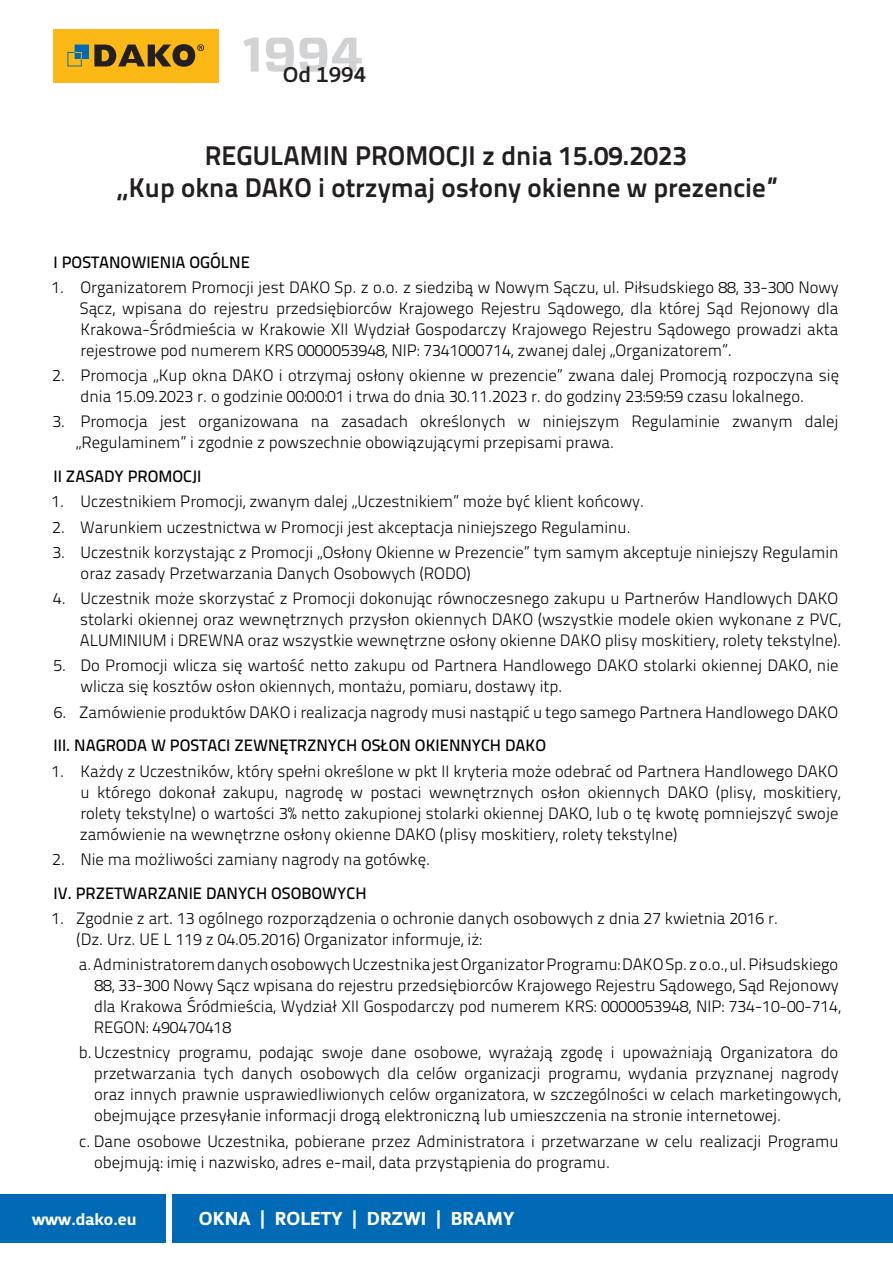
<style>
.page{position:relative;width:893px;height:1263px;background:#fff}
.page>*{position:absolute;margin:0;border:0;box-sizing:border-box;transform-origin:0 0}
.t1{font:700 27px/32.4px "Titillium Text 22 L";color:#231f20;text-align:center}
.t2{font:22.2px "Priva Three Pro";color:#231f20}
.t3{font:19.5px "Priva Four Pro";color:#fff}
.t4{font:16.8px "Priva Four Pro";color:#fff}
.t5{font:300 16.5px/21px "Titillium Text 22 L";color:#040503}
.t6{font:500 16.5px "Titillium Text 22 L";color:#040503}
</style>
<div class="page">
<div style="left:53px;top:30px;width:165px;height:53px;background:#fcb814"></div>
<svg style="left:67px;top:44px;width:137px;height:23px"></svg>
<div style="left:172px;top:1194px;width:721px;height:49px;background:#016ab6"></div>
<div style="left:0;top:1194px;width:166px;height:49px;background:#016ab6"></div>
<svg style="left:243px;top:38px;width:16px;height:34px"></svg>
<svg style="left:266px;top:38px;width:96px;height:34px"></svg>
<h2 class="t2" style="left:283px;top:60px;width:85px">Od 1994</h2>
<h1 class="t1" style="left:117px;top:138px;width:663px">REGULAMIN PROMOCJI z dnia 15.09.2023<br>„Kup okna DAKO i otrzymaj osłony okienne w prezencie”</h1>
<p class="t6" style="left:54px;top:249px;width:198px">I POSTANOWIENIA OGÓLNE</p>
<p class="t5" style="left:80px;top:276px;width:760px;text-align:justify;text-indent:-28px">1. Organizatorem Promocji jest DAKO Sp. z o.o. z siedzibą w Nowym Sączu, ul. Piłsudskiego 88, 33-300 Nowy Sącz, wpisana do rejestru przedsiębiorców Krajowego Rejestru Sądowego, dla której Sąd Rejonowy dla Krakowa-Śródmieścia w Krakowie XII Wydział Gospodarczy Krajowego Rejestru Sądowego prowadzi akta rejestrowe pod numerem KRS 0000053948, NIP: 7341000714, zwanej dalej „Organizatorem”.</p>
<p class="t5" style="left:52px;top:364px;width:788px;text-align:center">2. Promocja „Kup okna DAKO i otrzymaj osłony okienne w prezencie” zwana dalej Promocją rozpoczyna się dnia 15.09.2023 r. o godzinie 00:00:01 i trwa do dnia 30.11.2023 r. do godziny 23:59:59 czasu lokalnego.</p>
<p class="t5" style="left:76px;top:410px;width:764px;text-indent:-23px">3. Promocja jest organizowana na zasadach określonych w niniejszym Regulaminie zwanym dalej „Regulaminem” i zgodnie z powszechnie obowiązującymi przepisami prawa.</p>
<p class="t6" style="left:54px;top:464px;width:149px">II ZASADY PROMOCJI</p>
<p class="t5" style="left:52px;top:490px;width:594px">1. Uczestnikiem Promocji, zwanym dalej „Uczestnikiem” może być klient końcowy.</p>
<p class="t5" style="left:52px;top:515px;width:580px">2. Warunkiem uczestnictwa w Promocji jest akceptacja niniejszego Regulaminu.</p>
<p class="t5" style="left:81px;top:541px;width:759px;text-indent:-28px">3. Uczestnik korzystając z Promocji „Osłony Okienne w Prezencie” tym samym akceptuje niniejszy Regulamin oraz zasady Przetwarzania Danych Osobowych (RODO)</p>
<p class="t5" style="left:80px;top:587px;width:763px;text-indent:-27px">4. Uczestnik może skorzystać z Promocji dokonując równoczesnego zakupu u Partnerów Handlowych DAKO stolarki okiennej oraz wewnętrznych przysłon okiennych DAKO (wszystkie modele okien wykonane z PVC,<br>ALUMINIUM i DREWNA oraz wszystkie wewnętrzne osłony okienne DAKO plisy moskitiery, rolety tekstylne).</p>
<p class="t5" style="left:81px;top:654px;width:759px;text-indent:-27px">5. Do Promocji wlicza się wartość netto zakupu od Partnera Handlowego DAKO stolarki okiennej DAKO, nie wlicza się kosztów osłon okiennych, montażu, pomiaru, dostawy itp.</p>
<p class="t5" style="left:54px;top:700px;width:786px">6. Zamówienie produktów DAKO i realizacja nagrody musi nastąpić u tego samego Partnera Handlowego DAKO</p>
<p class="t6" style="left:54px;top:733px;width:494px">III. NAGRODA W POSTACI ZEWNĘTRZNYCH OSŁON OKIENNYCH DAKO</p>
<p class="t5" style="left:80px;top:759px;width:762px;text-indent:-28px">1. Każdy z Uczestników, który spełni określone w pkt II kryteria może odebrać od Partnera Handlowego DAKO u którego dokonał zakupu, nagrodę w postaci wewnętrznych osłon okiennych DAKO (plisy, moskitiery, rolety tekstylne) o wartości 3% netto zakupionej stolarki okiennej DAKO, lub o tę kwotę pomniejszyć swoje zamówienie na wewnętrzne osłony okienne DAKO (plisy moskitiery, rolety tekstylne)</p>
<p class="t5" style="left:52px;top:848px;width:379px">2. Nie ma możliwości zamiany nagrody na gotówkę.</p>
<p class="t6" style="left:54px;top:880px;width:314px">IV. PRZETWARZANIE DANYCH OSOBOWYCH</p>
<p class="t5" style="left:76px;top:907px;width:703px;text-indent:-25px">1. Zgodnie z art. 13 ogólnego rozporządzenia o ochronie danych osobowych z dnia 27 kwietnia 2016 r. (Dz. Urz. UE L 119 z 04.05.2016) Organizator informuje, iż:</p>
<p class="t5" style="left:94px;top:953px;width:748px;text-indent:-15px">a.Administratorem danych osobowych Uczestnika jest Organizator Programu: DAKOSp.zo.o., ul. Piłsudskiego 88, 33-300 Nowy Sącz wpisana do rejestru przedsiębiorców Krajowego Rejestru Sądowego, Sąd Rejonowy dla Krakowa Śródmieścia, Wydział XII Gospodarczy pod numerem KRS: 0000053948, NIP: 734-10-00-714, REGON: 490470418</p>
<p class="t5" style="left:94px;top:1041px;width:748px;text-indent:-15px">b.Uczestnicy programu, podając swoje dane osobowe, wyrażają zgodę i upoważniają Organizatora do przetwarzania tych danych osobowych dla celów organizacji programu, wydania przyznanej nagrody oraz innych prawnie usprawiedliwionych celów organizatora, w szczególności w celach marketingowych, obejmujące przesyłanie informacji drogą elektroniczną lub umieszczenia na stronie internetowej.</p>
<p class="t5" style="left:94px;top:1129px;width:746px;text-indent:-15px">c. Dane osobowe Uczestnika, pobierane przez Administratora i przetwarzane w celu realizacji Programu obejmują: imię i nazwisko, adres e-mail, data przystąpienia do programu.</p>
<p class="t4" style="left:32px;top:1208px;width:106px">www.dako.eu</p>
<p class="t3" style="left:199px;top:1206px;width:317px">OKNA | ROLETY | DRZWI | BRAMY</p>
</div>
